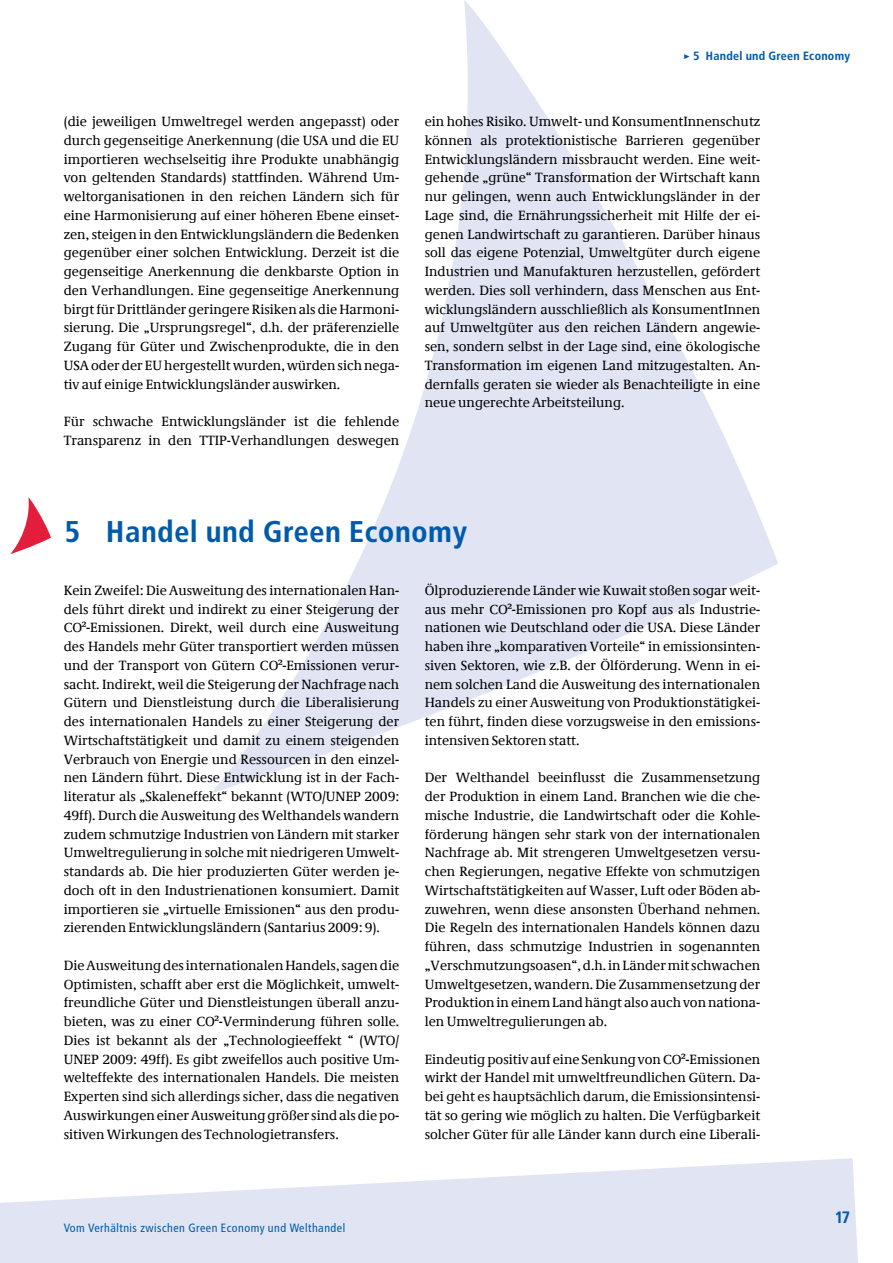
<style>
.page{position:relative;width:893px;height:1263px;background:#fff}
.page>*{position:absolute;margin:0;border:0;box-sizing:border-box;transform-origin:0 0}
.t1{font:700 30px "Transit";color:#005baa}
.t2{font:700 16.5px "Transit";color:#005baa}
.t3{font:13.5px/18.8px "Demos Com";color:#000;text-align:justify}
.t4{font:12px "Transit";color:#005baa}
.t5{font:700 12px "Transit";color:#005baa}
</style>
<div class="page">
<svg style="left:0;top:1158px;width:858px;height:105px;fill:#e1e4f3"></svg>
<svg style="left:211px;top:0;width:567px;height:794px"></svg>
<svg style="left:10px;top:497px;width:41px;height:57px"></svg>
<p class="t3" style="left:64px;top:112px;width:337px">(die jeweiligen Umweltregel werden angepasst) oder durch gegenseitige Anerkennung (die USA und die EU importieren wechselseitig ihre Produkte unabhängig von geltenden Standards) stattfinden. Während Um&shy;weltorganisationen in den reichen Ländern sich für eine Harmonisierung auf einer höheren Ebene einset&shy;zen, steigen in den Entwicklungsländern die Bedenken gegenüber einer solchen Entwicklung. Derzeit ist die gegenseitige Anerkennung die denkbarste Option in den Verhandlungen. Eine gegenseitige Anerkennung birgt für Drittländer geringere Risiken als die Harmoni&shy;sierung. Die „Ursprungsregel“, d.h. der präferenzielle Zugang für Güter und Zwischenprodukte, die in den USA oder der EU hergestellt wurden, würden sich nega&shy;tiv auf einige Entwicklungsländer auswirken.</p>
<p class="t3" style="left:64px;top:412px;width:337px">Für schwache Entwicklungsländer ist die fehlende<br>Transparenz in den TTIP-Verhandlungen deswegen</p>
<p class="t5" style="left:684px;top:49px;width:168px">&gt; 5 Handel und Green Economy</p>
<p class="t3" style="left:425px;top:112px;width:337px">ein hohes Risiko. Umwelt- und KonsumentInnenschutz können als protektionistische Barrieren gegenüber Entwicklungsländern missbraucht werden. Eine weit&shy;gehende „grüne“ Transformation der Wirtschaft kann nur gelingen, wenn auch Entwicklungsländer in der Lage sind, die Ernährungssicherheit mit Hilfe der ei&shy;genen Landwirtschaft zu garantieren. Darüber hinaus soll das eigene Potenzial, Umweltgüter durch eigene Industrien und Manufakturen herzustellen, gefördert werden. Dies soll verhindern, dass Menschen aus Ent&shy;wicklungsländern ausschließlich als KonsumentInnen auf Umweltgüter aus den reichen Ländern angewie&shy;sen, sondern selbst in der Lage sind, eine ökologische Transformation im eigenen Land mitzugestalten. An&shy;dernfalls geraten sie wieder als Benachteiligte in eine neue ungerechte Arbeitsteilung.</p>
<h1 class="t1" style="left:65px;top:514px;width:404px">5 Handel und Green Economy</h1>
<p class="t3" style="left:64px;top:581px;width:337px">Kein Zweifel: Die Ausweitung des internationalen Han&shy;dels führt direkt und indirekt zu einer Steigerung der CO²-Emissionen. Direkt, weil durch eine Ausweitung des Handels mehr Güter transportiert werden müssen und der Transport von Gütern CO²-Emissionen verur&shy;sacht. Indirekt, weil die Steigerung der Nachfrage nach Gütern und Dienstleistung durch die Liberalisierung des internationalen Handels zu einer Steigerung der Wirtschaftstätigkeit und damit zu einem steigenden Verbrauch von Energie und Ressourcen in den einzel&shy;nen Ländern führt. Diese Entwicklung ist in der Fach&shy;literatur als „Skaleneffekt“ bekannt (WTO/UNEP 2009:<br>49ff). Durch die Ausweitung des Welthandels wandern zudem schmutzige Industrien von Ländern mit starker Umweltregulierung in solche mit niedrigeren Umwelt&shy;standards ab. Die hier produzierten Güter werden je&shy;doch oft in den Industrienationen konsumiert. Damit importieren sie „virtuelle Emissionen“ aus den produ&shy;zierenden Entwicklungsländern (Santarius 2009: 9).</p>
<p class="t3" style="left:64px;top:956px;width:337px">Die Ausweitung des internationalen Handels, sagen die Optimisten, schafft aber erst die Möglichkeit, umwelt&shy;freundliche Güter und Dienstleistungen überall anzu&shy;bieten, was zu einer CO²-Verminderung führen solle.<br>Dies ist bekannt als der „Technologieeffekt “ (WTO/ UNEP 2009: 49ff). Es gibt zweifellos auch positive Um&shy;welteffekte des internationalen Handels. Die meisten Experten sind sich allerdings sicher, dass die negativen Auswirkungen einer Ausweitung größer sind als die po&shy;sitiven Wirkungen des Technologietransfers.</p>
<p class="t3" style="left:425px;top:581px;width:337px">Ölproduzierende Länder wie Kuwait stoßen sogar weit&shy;aus mehr CO²-Emissionen pro Kopf aus als Industrie&shy;nationen wie Deutschland oder die USA. Diese Länder haben ihre „komparativen Vorteile“ in emissionsinten&shy;siven Sektoren, wie z.B. der Ölförderung. Wenn in ei&shy;nem solchen Land die Ausweitung des internationalen Handels zu einer Ausweitung von Produktionstätigkei&shy;ten führt, finden diese vorzugsweise in den emissions&shy;intensiven Sektoren statt.</p>
<p class="t3" style="left:425px;top:769px;width:337px">Der Welthandel beeinflusst die Zusammensetzung der Produktion in einem Land. Branchen wie die che&shy;mische Industrie, die Landwirtschaft oder die Kohle&shy;förderung hängen sehr stark von der internationalen Nachfrage ab. Mit strengeren Umweltgesetzen versu&shy;chen Regierungen, negative Effekte von schmutzigen Wirtschaftstätigkeiten auf Wasser, Luft oder Böden ab&shy;zuwehren, wenn diese ansonsten Überhand nehmen.<br>Die Regeln des internationalen Handels können dazu führen, dass schmutzige Industrien in sogenannten „Verschmutzungsoasen“, d.h. in Länder mit schwachen Umweltgesetzen, wandern. Die Zusammensetzung der Produktion in einem Land hängt also auch von nationa&shy;len Umweltregulierungen ab.</p>
<p class="t3" style="left:425px;top:1050px;width:337px">Eindeutig positiv auf eine Senkung von CO²-Emissionen wirkt der Handel mit umweltfreundlichen Gütern. Da&shy;bei geht es hauptsächlich darum, die Emissionsintensi&shy;tät so gering wie möglich zu halten. Die Verfügbarkeit solcher Güter für alle Länder kann durch eine Liberali-</p>
<p class="t4" style="left:64px;top:1221px;width:283px">Vom Verhältnis zwischen Green Economy und Welthandel</p>
<p class="t2" style="left:835px;top:1208px;width:17px">17</p>
</div>
